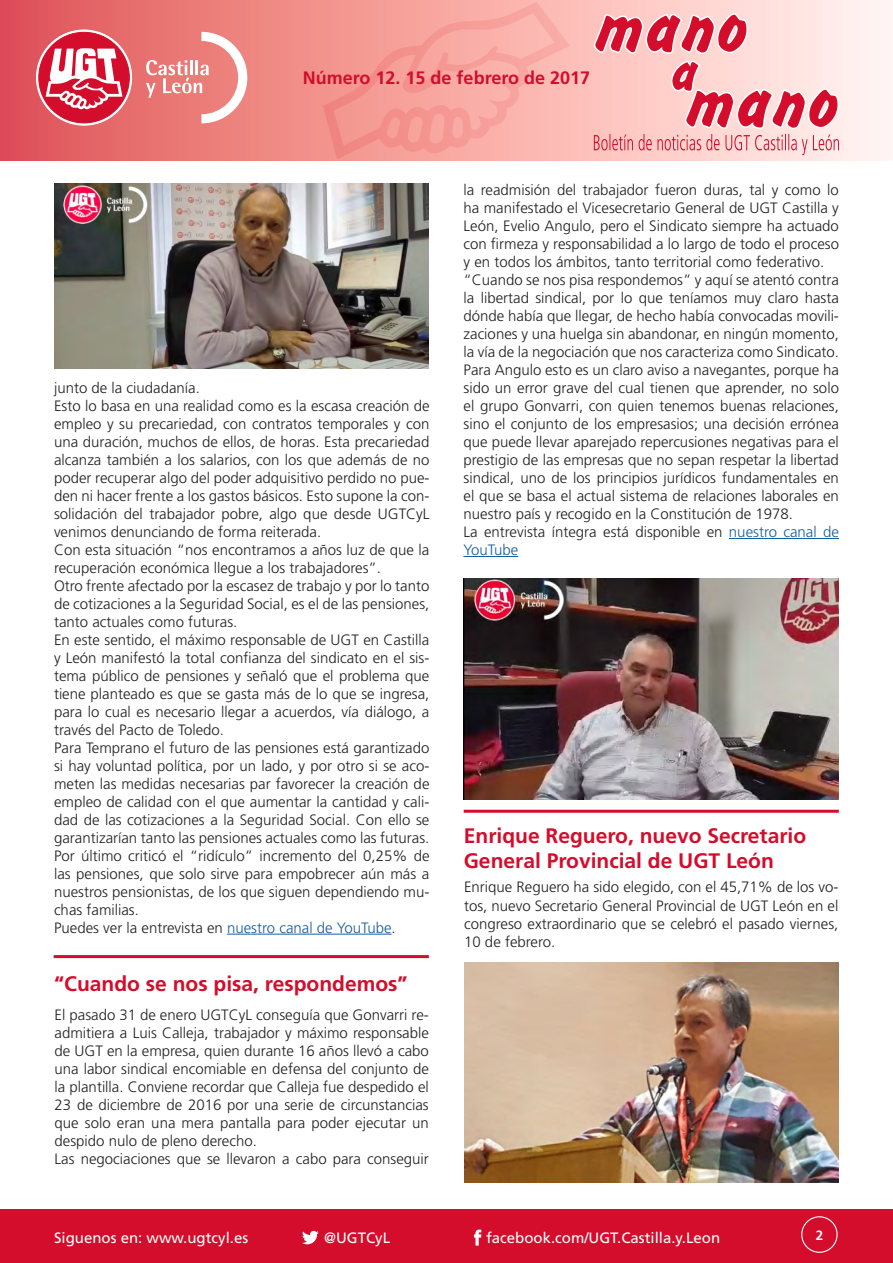
<style>
.page{position:relative;width:893px;height:1263px;background:#fff}
.page>*{position:absolute;margin:0;border:0;box-sizing:border-box;transform-origin:0 0}
.t1{font:700 21px/25.2px "Frutiger LT Std";color:#d30d2b}
.t2{font:700 18px "Frutiger LT Std";color:#d30d2b}
.t3{font:300 15px/18px "Frutiger LT Std";color:#231f20;text-align:justify}
.t4{font:15px "Frutiger LT Std";color:#fff}
.t5{font:700 13.35px "Frutiger LT Std";color:#fff}
.s1{color:#175d9e}
</style>
<div class="page">
<svg style="left:0;top:0;width:891px;height:161px"></svg>
<svg style="left:36px;top:30px;width:96px;height:95px"></svg>
<div style="left:39px;top:32px;width:90px;height:91px;background:#d30d2b;border-radius:50%"></div>
<svg style="left:46px;top:48px;width:77px;height:63px"></svg>
<svg style="left:146px;top:32px;width:101px;height:91px"></svg>
<div style="left:0;top:1209px;width:893px;height:54px;background:#d30d2b"></div>
<div style="left:801px;top:1216px;width:37px;height:37px;border:1px solid #fff;border-radius:50%"></div>
<svg style="left:593px;top:13px;width:247px;height:142px"></svg>
<svg style="left:302px;top:1231px;width:17px;height:13px"></svg>
<svg style="left:474px;top:1229px;width:7px;height:16px"></svg>
<hr style="left:227px;top:934px;width:165px;height:1px;background:#175d9e">
<img style="left:55px;top:184px;width:374px;height:185px">
<hr style="left:729px;top:538px;width:110px;height:1px;background:#175d9e">
<hr style="left:463px;top:556px;width:55px;height:1px;background:#175d9e">
<img style="left:463px;top:578px;width:376px;height:221px">
<hr style="left:464px;top:810px;width:375px;height:3px;background:#d30d2b">
<hr style="left:54px;top:955px;width:375px;height:3px;background:#d30d2b">
<img style="left:464px;top:962px;width:374px;height:220px">
<p class="t2" style="left:303px;top:68px;width:289px">Número 12. 15 de febrero de 2017</p>
<p class="t3" style="left:54px;top:379px;width:147px">junto de la ciudadanía.</p>
<p class="t3" style="left:54px;top:397px;width:377px">Esto lo basa en una realidad como es la escasa creación de empleo y su precariedad, con contratos temporales y con una duración, muchos de ellos, de horas. Esta precariedad alcanza también a los salarios, con los que además de no poder recuperar algo del poder adquisitivo perdido no pue&shy;den ni hacer frente a los gastos básicos. Esto supone la con&shy;solidación del trabajador pobre, algo que desde UGTCyL venimos denunciando de forma reiterada.</p>
<p class="t3" style="left:54px;top:541px;width:377px">Con esta situación “nos encontramos a años luz de que la recuperación económica llegue a los trabajadores”.</p>
<p class="t3" style="left:54px;top:577px;width:377px">Otro frente afectado por la escasez de trabajo y por lo tanto de cotizaciones a la Seguridad Social, es el de las pensiones, tanto actuales como futuras.</p>
<p class="t3" style="left:54px;top:631px;width:377px">En este sentido, el máximo responsable de UGT en Castilla y León manifestó la total confianza del sindicato en el sis&shy;tema público de pensiones y señaló que el problema que tiene planteado es que se gasta más de lo que se ingresa, para lo cual es necesario llegar a acuerdos, vía diálogo, a través del Pacto de Toledo.</p>
<p class="t3" style="left:54px;top:739px;width:377px">Para Temprano el futuro de las pensiones está garantizado si hay voluntad política, por un lado, y por otro si se aco&shy;meten las medidas necesarias par favorecer la creación de empleo de calidad con el que aumentar la cantidad y cali&shy;dad de las cotizaciones a la Seguridad Social. Con ello se garantizarían tanto las pensiones actuales como las futuras.</p>
<p class="t3" style="left:54px;top:847px;width:377px">Por último criticó el “ridículo” incremento del 0,25% de las pensiones, que solo sirve para empobrecer aún más a nuestros pensionistas, de los que siguen dependiendo mu&shy;chas familias.</p>
<p class="t3" style="left:54px;top:919px;width:343px">Puedes ver la entrevista en <span class="s1">nuestro canal de YouTube</span>.</p>
<p class="t1" style="left:54px;top:972px;width:355px">“Cuando se nos pisa, respondemos”</p>
<p class="t3" style="left:55px;top:1006px;width:376px">El pasado 31 de enero UGTCyL conseguía que Gonvarri re&shy;admitiera a Luis Calleja, trabajador y máximo responsable de UGT en la empresa, quien durante 16 años llevó a cabo una labor sindical encomiable en defensa del conjunto de la plantilla. Conviene recordar que Calleja fue despedido el 23 de diciembre de 2016 por una serie de circunstancias que solo eran una mera pantalla para poder ejecutar un despido nulo de pleno derecho.</p>
<p class="t3" style="left:55px;top:1150px;width:376px">Las negociaciones que se llevaron a cabo para conseguir</p>
<p class="t3" style="left:463px;top:181px;width:377px">la readmisión del trabajador fueron duras, tal y como lo ha manifestado el Vicesecretario General de UGT Castilla y León, Evelio Angulo, pero el Sindicato siempre ha actuado con firmeza y responsabilidad a lo largo de todo el proceso y en todos los ámbitos, tanto territorial como federativo.</p>
<p class="t3" style="left:463px;top:271px;width:377px">“Cuando se nos pisa respondemos” y aquí se atentó contra la libertad sindical, por lo que teníamos muy claro hasta dónde había que llegar, de hecho había convocadas movili&shy;zaciones y una huelga sin abandonar, en ningún momento, la vía de la negociación que nos caracteriza como Sindicato.</p>
<p class="t3" style="left:463px;top:361px;width:377px">Para Angulo esto es un claro aviso a navegantes, porque ha sido un error grave del cual tienen que aprender, no solo el grupo Gonvarri, con quien tenemos buenas relaciones, sino el conjunto de los empresasios; una decisión errónea que puede llevar aparejado repercusiones negativas para el prestigio de las empresas que no sepan respetar la libertad sindical, uno de los principios jurídicos fundamentales en el que se basa el actual sistema de relaciones laborales en nuestro país y recogido en la Constitución de 1978.</p>
<p class="t3" style="left:463px;top:523px;width:377px">La entrevista íntegra está disponible en <span class="s1">nuestro canal de<br>YouTube</span></p>
<p class="t1" style="left:464px;top:823px;width:344px">Enrique Reguero, nuevo Secretario<br>General Provincial de UGT León</p>
<p class="t3" style="left:464px;top:878px;width:376px">Enrique Reguero ha sido elegido, con el 45,71% de los vo&shy;tos, nuevo Secretario General Provincial de UGT León en el congreso extraordinario que se celebró el pasado viernes, 10 de febrero.</p>
<p class="t4" style="left:54px;top:1229px;width:196px">Siguenos en: www.ugtcyl.es</p>
<p class="t4" style="left:324px;top:1229px;width:68px">@UGTCyL</p>
<p class="t4" style="left:486px;top:1229px;width:236px">facebook.com/UGT.Castilla.y.Leon</p>
<p class="t5" style="left:816px;top:1227px;width:9px">2</p>
</div>
